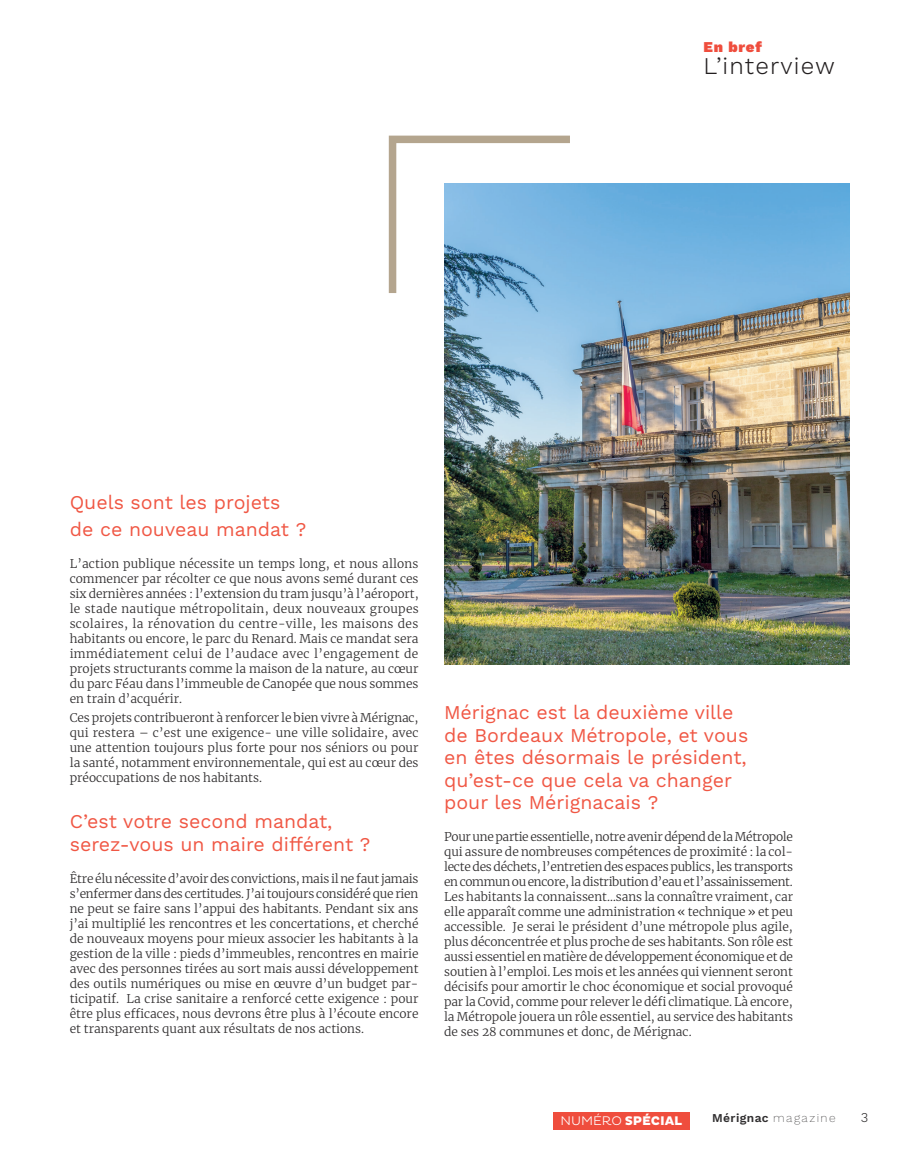
<style>
.page{position:relative;width:906px;height:1160px;background:#fff}
.page>*{position:absolute;margin:0;border:0;box-sizing:border-box;transform-origin:0 0}
.t1{font:300 24px "Work Sans";letter-spacing:.05em;color:#231f20}
.t2{font:19.5px/22.5px "Work Sans";color:#f05744}
.t3{font:900 15px "Work Sans";letter-spacing:.05em;color:#ef4d3d}
.t4{font:300 13.5px "Work Sans";color:#312f30}
.t5{font:800 12.75px "Pluto";letter-spacing:-.005em;color:#fff}
.t6{font:300 12px/15px "Merriweather";color:#312f30;text-align:justify}
.t7{font:600 12px "Work Sans";letter-spacing:.03em;color:#312f30}
.s1{font-weight:300}
.s2{font-weight:100}
</style>
<div class="page">
<svg style="left:388px;top:135px;width:182px;height:158px"></svg>
<div style="left:553px;top:1112px;width:136px;height:17px;background:#ef4d3d"></div>
<img style="left:444px;top:183px;width:405px;height:481px">
<p class="t3" style="left:703px;top:38px;width:60px">En bref</p>
<h1 class="t1" style="left:703px;top:52px;width:133px">L’interview</h1>
<h2 class="t2" style="left:70px;top:489px;width:238px;line-height:27px">Quels sont les projets de ce nouveau mandat ?</h2>
<p class="t6" style="left:70px;top:555px;width:350px">L’action publique nécessite un temps long, et nous allons commencer par récolter ce que nous avons semé durant ces six dernières années : l’extension du tram jusqu’à l’aéroport, le stade nautique métropolitain, deux nouveaux groupes scolaires, la rénovation du centre-ville, les maisons des habitants ou encore, le parc du Renard. Mais ce mandat sera immédiatement celui de l’audace avec l’engagement de projets structurants comme la maison de la nature, au cœur du parc Féau dans l’immeuble de Canopée que nous sommes en train d’acquérir.</p>
<p class="t6" style="left:70px;top:710px;width:350px">Ces projets contribueront à renforcer le bien vivre à Mérignac, qui restera – c’est une exigence- une ville solidaire, avec une attention toujours plus forte pour nos séniors ou pour la santé, notamment environnementale, qui est au cœur des préoccupations de nos habitants.</p>
<h2 class="t2" style="left:70px;top:811px;width:302px">C’est votre second mandat, serez-vous un maire différent ?</h2>
<p class="t6" style="left:70px;top:870px;width:350px">Être élu nécessite d’avoir des convictions, mais il ne faut jamais s’enfermer dans des certitudes. J’ai toujours considéré que rien ne peut se faire sans l’appui des habitants. Pendant six ans j’ai multiplié les rencontres et les concertations, et cherché de nouveaux moyens pour mieux associer les habitants à la gestion de la ville : pieds d’immeubles, rencontres en mairie avec des personnes tirées au sort mais aussi développement des outils numériques ou mise en œuvre d’un budget par&shy;ticipatif. La crise sanitaire a renforcé cette exigence : pour être plus efficaces, nous devrons être plus à l’écoute encore et transparents quant aux résultats de nos actions.</p>
<h2 class="t2" style="left:444px;top:702px;width:306px">Mérignac est la deuxième ville de Bordeaux Métropole, et vous en êtes désormais le président, qu’est-ce que cela va changer pour les Mérignacais ?</h2>
<p class="t6" style="left:444px;top:829px;width:350px">Pour une partie essentielle, notre avenir dépend de la Métropole qui assure de nombreuses compétences de proximité : la col&shy;lecte des déchets, l’entretien des espaces publics, les transports en commun ou encore, la distribution d’eau et l’assainissement.<br>Les habitants la connaissent…sans la connaître vraiment, car elle apparaît comme une administration « technique » et peu accessible. Je serai le président d’une métropole plus agile, plus déconcentrée et plus proche de ses habitants. Son rôle est aussi essentiel en matière de développement économique et de soutien à l’emploi. Les mois et les années qui viennent seront décisifs pour amortir le choc économique et social provoqué par la Covid, comme pour relever le défi climatique. Là encore, la Métropole jouera un rôle essentiel, au service des habitants de ses 28 communes et donc, de Mérignac.</p>
<p class="t5" style="left:560px;top:1114px;width:123px"><span class="s1">NUMÉRO</span> SPÉCIAL</p>
<p class="t7" style="left:712px;top:1111px;width:125px">Mérignac <span class="s2">magazine</span></p>
<p class="t4" style="left:860px;top:1109px;width:9px">3</p>
</div>
